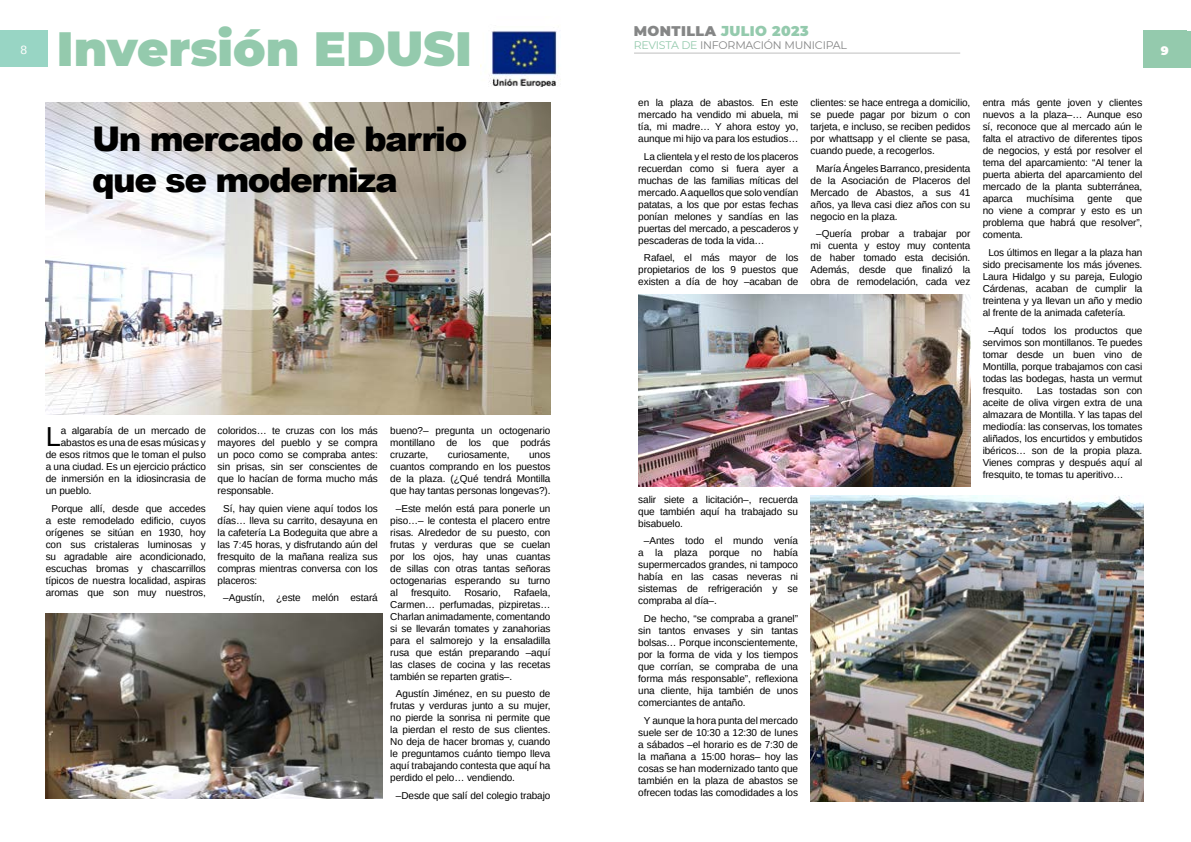
<style>
.page{position:relative;width:1191px;height:842px;background:#fff}
.page>*{position:absolute;margin:0;border:0;box-sizing:border-box;transform-origin:0 0}
.t1{font:900 48px "Montserrat";color:#94caad}
.t2{font:900 34px/40.8px "Arial";letter-spacing:-.045em;color:#000}
.t3{font:27.4px "Arimo";color:#000}
.t4{font:900 14px "Montserrat";letter-spacing:.03em;color:#94caad}
.t5{font:12px "Arimo";color:#fffefd}
.t6{font:900 12px "Montserrat";color:#fffefd}
.t7{font:11px "Montserrat";letter-spacing:-.02em;color:#858686}
.t8{font:10px/12px "Arimo";letter-spacing:-.01em;color:#000;text-align:justify}
.s1{color:#858686}
.s2{color:#94caad}
</style>
<div class="page">
<div style="left:0;top:31px;width:48px;height:36px;background:#98d5c4"></div>
<img style="left:46px;top:103px;width:504px;height:312px">
<div style="left:1143px;top:31px;width:48px;height:36px;background:#94caad"></div>
<hr style="left:634px;top:53px;width:326px;height:1px;background:#bfbfbf">
<img style="left:810px;top:495px;width:333px;height:306px">
<img style="left:638px;top:295px;width:332px;height:192px">
<img style="left:46px;top:614px;width:336px;height:185px">
<img style="left:481px;top:31px;width:80px;height:56px">
<p class="t5" style="left:21px;top:42px;width:8px">8</p>
<h1 class="t1" style="left:57px;top:13px;width:416px">Inversión EDUSI</h1>
<h2 class="t2" style="left:92px;top:117px;width:377px">Un mercado de barrio que se moderniza</h2>
<h3 class="t3" style="left:46px;top:419px;width:17px">L</h3>
<p class="t8" style="left:61px;top:425px;width:147px">a algarabía de un mercado de</p>
<p class="t8" style="left:61px;top:437px;width:147px">abastos es una de esas músicas y</p>
<p class="t8" style="left:46px;top:449px;width:162px">de esos ritmos que le toman el pulso</p>
<p class="t8" style="left:46px;top:461px;width:162px">a una ciudad. Es un ejercicio práctico</p>
<p class="t8" style="left:46px;top:473px;width:162px">de inmersión en la idiosincrasia de</p>
<p class="t8" style="left:46px;top:485px;width:47px">un pueblo.</p>
<p class="t8" style="left:46px;top:502px;width:162px;text-align:center">Porque allí, desde que accedes a este remodelado edificio, cuyos orígenes se sitúan en 1930, hoy con sus cristaleras luminosas y su agradable aire acondicionado, escuchas bromas y chascarrillos típicos de nuestra localidad, aspiras aromas que son muy nuestros,</p>
<p class="t8" style="left:218px;top:425px;width:162px">coloridos… te cruzas con los más mayores del pueblo y se compra un poco como se compraba antes: sin prisas, sin ser conscientes de que lo hacían de forma mucho más responsable.</p>
<p class="t8" style="left:218px;top:502px;width:162px;text-indent:6px">Sí, hay quien viene aquí todos los días… lleva su carrito, desayuna en la cafetería La Bodeguita que abre a las 7:45 horas, y disfrutando aún del fresquito de la mañana realiza sus compras mientras conversa con los placeros:</p>
<p class="t8" style="left:223px;top:592px;width:156px">–Agustín, ¿este melón estará</p>
<p class="t8" style="left:390px;top:425px;width:162px">bueno?– pregunta un octogenario montillano de los que podrás cruzarte,</p>
<p class="t8" style="left:448px;top:449px;width:63px">curiosamente,</p>
<p class="t8" style="left:390px;top:449px;width:162px;text-indent:139px">unos cuantos comprando en los puestos de la plaza. (¿Qué tendrá Montilla que hay tantas personas longevas?).</p>
<p class="t8" style="left:390px;top:502px;width:162px;text-indent:6px">–Este melón está para ponerle un piso…– le contesta el placero entre risas. Alrededor de su puesto, con frutas y verduras que se cuelan por los ojos, hay unas cuantas de sillas con otras tantas señoras octogenarias esperando su turno al</p>
<p class="t8" style="left:390px;top:586px;width:162px;text-indent:124px">Rafaela, Carmen… perfumadas, pizpiretas… Charlan animadamente, comentando si se llevarán tomates y zanahorias para el salmorejo y la ensaladilla rusa que están preparando –aquí las clases de cocina y las recetas también se reparten gratis–.</p>
<p class="t8" style="left:390px;top:688px;width:162px;text-indent:6px">Agustín Jiménez, en su puesto de frutas y verduras junto a su mujer, no pierde la sonrisa ni permite que la pierdan el resto de sus clientes.<br>No deja de hacer bromas y, cuando le preguntamos cuánto tiempo lleva aquí trabajando contesta que aquí ha perdido el pelo… vendiendo.</p>
<p class="t8" style="left:396px;top:790px;width:156px">–Desde que salí del colegio trabajo</p>
<p class="t8" style="left:411px;top:586px;width:42px">fresquito.</p>
<p class="t8" style="left:464px;top:586px;width:38px">Rosario,</p>
<h3 class="t4" style="left:634px;top:20px;width:176px"><span class="s1">MONTILLA</span> JULIO 2023</h3>
<p class="t7" style="left:634px;top:37px;width:215px"><span class="s2">REVISTA DE</span> INFORMACIÓN MUNICIPAL</p>
<p class="t8" style="left:638px;top:97px;width:162px">en la plaza de abastos. En este mercado ha vendido mi abuela, mi tía, mi madre… Y ahora estoy yo, aunque mi hijo va para los estudios…</p>
<p class="t8" style="left:638px;top:150px;width:162px;text-indent:6px">La clientela y el resto de los placeros recuerdan como si fuera ayer a muchas de las familias míticas del mercado. A aquellos que solo vendían patatas, a los que por estas fechas ponían melones y sandías en las puertas del mercado, a pescaderos y pescaderas de toda la vida…</p>
<p class="t8" style="left:638px;top:252px;width:162px;text-align:center">Rafael, el más mayor de los propietarios de los 9 puestos que existen a día de hoy –acaban de</p>
<p class="t8" style="left:810px;top:97px;width:161px">clientes: se hace entrega a domicilio, se puede pagar por bizum o con tarjeta, e incluso, se reciben pedidos por whattsapp y el cliente se pasa, cuando puede, a recogerlos.</p>
<p class="t8" style="left:810px;top:162px;width:161px;text-indent:6px">María Ángeles Barranco, presidenta de la Asociación de Placeros del Mercado de Abastos, a sus 41 años, ya lleva casi diez años con su negocio en la plaza.</p>
<p class="t8" style="left:810px;top:228px;width:161px;text-align:center">–Quería probar a trabajar por mi cuenta y estoy muy contenta de haber tomado esta decisión.<br>Además, desde que finalizó la obra de remodelación, cada vez</p>
<p class="t8" style="left:638px;top:493px;width:161px">salir siete a licitación–, recuerda que también aquí ha trabajado su bisabuelo.</p>
<p class="t8" style="left:638px;top:535px;width:161px;text-indent:6px">–Antes todo el mundo venía a la plaza porque no había supermercados grandes, ni tampoco había en las casas neveras ni sistemas de refrigeración y se compraba al día–.</p>
<p class="t8" style="left:638px;top:613px;width:161px;text-indent:6px">De hecho, “se compraba a granel” sin tantos envases y sin tantas bolsas… Porque inconscientemente, por la forma de vida y los tiempos que corrían, se compraba de una forma más responsable”, reflexiona una cliente, hija también de unos comerciantes de antaño.</p>
<p class="t8" style="left:638px;top:714px;width:161px;text-align:center">Y aunque la hora punta del mercado suele ser de 10:30 a 12:30 de lunes a sábados –el horario es de 7:30 de la mañana a 15:00 horas– hoy las cosas se han modernizado tanto que también en la plaza de abastos se ofrecen todas las comodidades a los</p>
<p class="t8" style="left:982px;top:97px;width:161px">entra más gente joven y clientes nuevos a la plaza–… Aunque eso sí, reconoce que al mercado aún le falta el atractivo de diferentes tipos de negocios, y está por resolver el tema del aparcamiento: “Al tener la puerta abierta del aparcamiento del mercado de la planta subterránea, aparca</p>
<p class="t8" style="left:1026px;top:193px;width:49px">muchísima</p>
<p class="t8" style="left:1087px;top:193px;width:26px">gente</p>
<p class="t8" style="left:982px;top:193px;width:161px;text-indent:143px">que no viene a comprar y esto es un problema que habrá que resolver”, comenta.</p>
<p class="t8" style="left:982px;top:246px;width:161px;text-indent:6px">Los últimos en llegar a la plaza han sido precisamente los más jóvenes.<br>Laura Hidalgo y su pareja, Eulogio Cárdenas, acaban de cumplir la treintena y ya llevan un año y medio al frente de la animada cafetería.</p>
<p class="t8" style="left:982px;top:324px;width:161px;text-indent:6px">–Aquí todos los productos que servimos son montillanos. Te puedes tomar desde un buen vino de Montilla, porque trabajamos con casi todas las bodegas, hasta un vermut fresquito.</p>
<p class="t8" style="left:982px;top:384px;width:161px;text-indent:54px">Las tostadas son con aceite de oliva virgen extra de una almazara de Montilla. Y las tapas del mediodía: las conservas, los tomates aliñados, los encurtidos y embutidos ibéricos… son de la propia plaza.<br>Vienes compras y después aquí al fresquito, te tomas tu aperitivo…</p>
<p class="t6" style="left:1160px;top:41px;width:9px">9</p>
</div>
